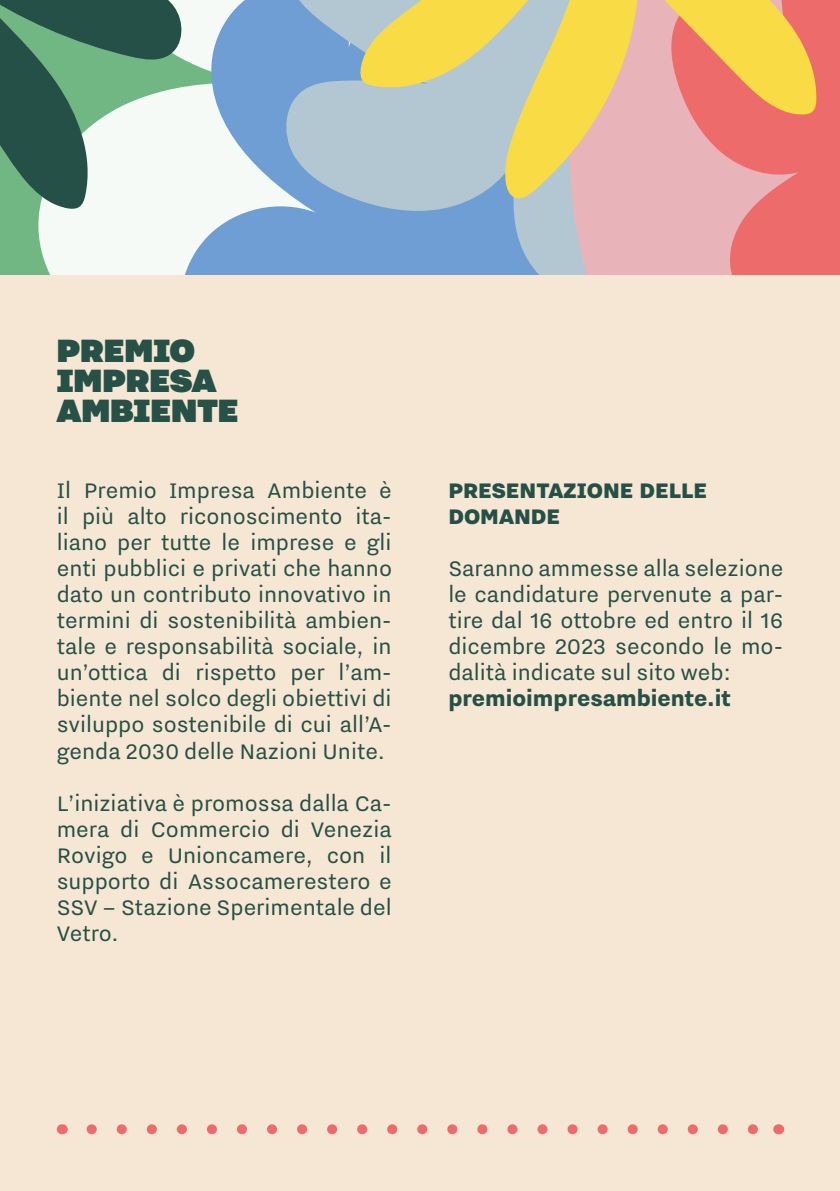
<style>
.page{position:relative;width:840px;height:1191px;background:#fff}
.page>*{position:absolute;margin:0;border:0;box-sizing:border-box;transform-origin:0 0}
.t1{font:900 40px/30px "Nitti Grotesk";color:#275047}
.t2{font:26px/26px "Nitti Grotesk";color:#275047;text-align:justify}
.t3{font:26px/26px "Nitti Grotesk";color:#265047;text-align:justify}
.t4{font:900 26px/26px "Nitti Grotesk";color:#265047}
.t5{font:800 26px "Nitti Grotesk";color:#255047}
</style>
<div class="page">
<div style="left:0;top:0;width:839px;height:1191px;background:#f5e7d3"></div>
<svg style="left:172px;top:0;width:109px;height:274px;background:#92b6dd"></svg>
<svg style="left:281px;top:0;width:256px;height:274px;background:#7da7d3"></svg>
<svg style="left:537px;top:200px;width:130px;height:74px;background:#d6bac1"></svg>
<svg style="left:667px;top:200px;width:172px;height:74px;background:#ea898a"></svg>
<svg style="left:0;top:0;width:215px;height:247px;background:#92b2a2"></svg>
<svg style="left:328px;top:0;width:511px;height:200px;background:#dbb88f"></svg>
<svg style="left:92px;top:1124px;width:666px;height:10px"></svg>
<h1 class="t1" style="left:57px;top:333px;width:183px">PREMIO<br>IMPRESA<br>AMBIENTE</h1>
<p class="t2" style="left:57px;top:477px;width:336px">Il Premio Impresa Ambiente è il più alto riconoscimento ita&shy;liano per tutte le imprese e gli enti pubblici e privati che hanno dato un contributo innovativo in termini di sostenibilità ambien&shy;tale e responsabilità sociale, in un’ottica di rispetto per l’am&shy;biente nel solco degli obiettivi di sviluppo sostenibile di cui all’A&shy;genda 2030 delle Nazioni Unite.</p>
<p class="t2" style="left:57px;top:789px;width:336px">L’iniziativa è promossa dalla Ca&shy;mera di Commercio di Venezia Rovigo e Unioncamere, con il supporto di Assocamerestero e SSV – Stazione Sperimentale del Vetro.</p>
<p class="t4" style="left:448px;top:477px;width:260px">PRESENTAZIONE DELLE<br>DOMANDE</p>
<p class="t3" style="left:448px;top:555px;width:336px">Saranno ammesse alla selezione le candidature pervenute a par&shy;tire dal 16 ottobre ed entro il 16 dicembre 2023 secondo le mo&shy;dalità indicate sul sito web:</p>
<p class="t5" style="left:448px;top:684px;width:284px">premioimpresambiente.it</p>
</div>
